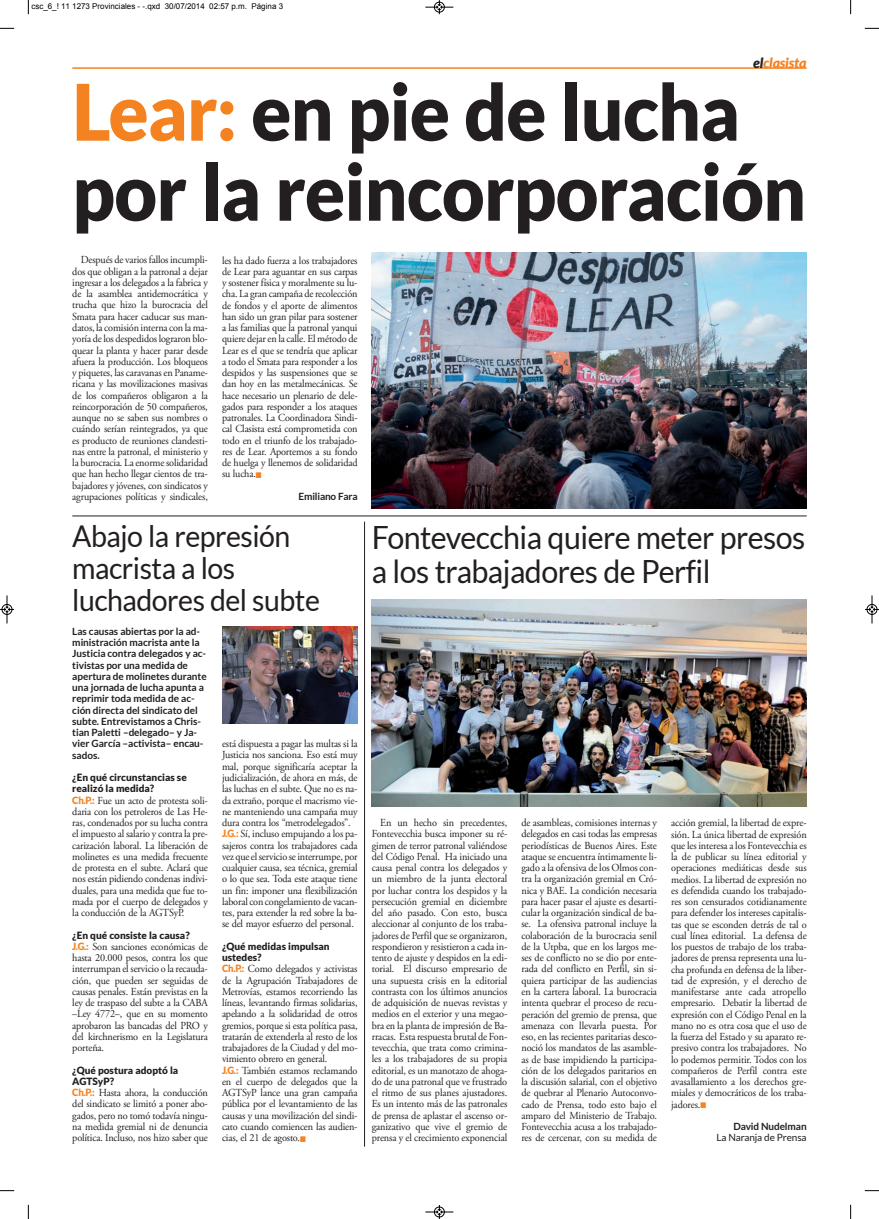
<style>
.page{position:relative;width:879px;height:1219px;background:#fff}
.page>*{position:absolute;margin:0;border:0;box-sizing:border-box;transform-origin:0 0}
.t1{font:900 78px/80px "Lato";letter-spacing:-.01em;color:#231f20;scale:.95 1}
.t2{font:32px/34px "Lato";letter-spacing:-.02em;color:#231f20;scale:.95 1}
.t3{font:30px/32px "Lato";letter-spacing:-.02em;color:#231f20;scale:.95 1}
.t4{font:italic 900 14px "Lato";letter-spacing:-.01em;color:#f58220}
.t5{font:10.8px/11.3px "Adobe Garamond Pro";letter-spacing:-.015em;color:#231f20;text-align:justify;scale:.95 1}
.t6{font:700 10px/11.2px "Lato";letter-spacing:-.005em;color:#231f20}
.t7{font:900 10px/11.2px "Lato";color:#231f20}
.t8{font:10px "Lato";letter-spacing:-.01em;color:#231f20}
.t9{font:8px "Arial";color:#000}
.s1{color:#231f20}
.s2{color:#f58220}
.s3{font-family:"Lato";font-weight:900;font-size:10px;color:#f58220}
</style>
<div class="page">
<hr style="left:72px;top:67px;width:734px;height:2px;background:#f58220">
<img style="left:372px;top:252px;width:434px;height:257px">
<hr style="left:72px;top:516px;width:734px;height:1px;background:#231f20">
<hr style="left:364px;top:522px;width:1px;height:625px;background:#231f20">
<img style="left:372px;top:600px;width:434px;height:206px">
<img style="left:222px;top:626px;width:135px;height:97px">
<svg style="left:28px;top:0;width:1px;height:14px"></svg>
<svg style="left:0;top:28px;width:14px;height:1px"></svg>
<svg style="left:850px;top:0;width:1px;height:14px"></svg>
<svg style="left:865px;top:28px;width:14px;height:1px"></svg>
<svg style="left:28px;top:1205px;width:1px;height:14px"></svg>
<svg style="left:0;top:1190px;width:14px;height:1px"></svg>
<svg style="left:850px;top:1205px;width:1px;height:14px"></svg>
<svg style="left:865px;top:1190px;width:14px;height:1px"></svg>
<svg style="left:425px;top:0;width:28px;height:14px"></svg>
<svg style="left:425px;top:1205px;width:28px;height:14px"></svg>
<svg style="left:0;top:595px;width:14px;height:28px"></svg>
<svg style="left:865px;top:595px;width:14px;height:28px"></svg>
<p class="t9" style="left:31px;top:2px;width:253px">csc_6_! 11 1273 Provinciales - -.qxd 30/07/2014 02:57 p.m. Página 3</p>
<p class="t4" style="left:753px;top:54px;width:55px"><span class="s1">el</span>clasista</p>
<h1 class="t1" style="left:72px;top:70px;width:774px"><span class="s2">Lear:</span> en pie de lucha por la reincorporación</h1>
<p class="t5" style="left:72px;top:255px;width:144px;text-indent:9px">Después de varios fallos incumpli&shy;dos que obligan a la patronal a dejar ingresar a los delegados a la fabrica y de la asamblea antidemocrática y trucha que hizo la burocracia del Smata para hacer caducar sus man&shy;datos, la comisión interna con la ma&shy;yoría de los despedidos lograron blo&shy;quear la planta y hacer parar desde afuera la producción. Los bloqueos y piquetes, las caravanas en Paname&shy;ricana y las movilizaciones masivas de los compañeros obligaron a la reincorporación de 50 compañeros, aunque no se saben sus nombres o cuándo serían reintegrados, ya que es producto de reuniones clandesti&shy;nas entre la patronal, el ministerio y la burocracia. La enorme solidaridad que han hecho llegar cientos de tra&shy;bajadores y jóvenes, con sindicatos y agrupaciones políticas y sindicales,</p>
<p class="t5" style="left:222px;top:255px;width:144px">les ha dado fuerza a los trabajadores de Lear para aguantar en sus carpas y sostener física y moralmente su lu&shy;cha. La gran campaña de recolección de fondos y el aporte de alimentos han sido un gran pilar para sostener a las familias que la patronal yanqui quiere dejar en la calle. El método de Lear es el que se tendría que aplicar a todo el Smata para responder a los despidos y las suspensiones que se dan hoy en las metalmecánicas. Se hace necesario un plenario de dele&shy;gados para responder a los ataques patronales. La Coordinadora Sindi&shy;cal Clasista está comprometida con todo en el triunfo de los trabajado&shy;res de Lear. Aportemos a su fondo de huelga y llenemos de solidaridad su lucha.<span class="s2">■</span></p>
<p class="t6" style="left:299px;top:490px;width:60px">Emiliano Fara</p>
<h3 class="t3" style="left:72px;top:520px;width:262px">Abajo la represión macrista a los luchadores del subte</h3>
<p class="t6" style="left:72px;top:625px;width:136px">Las causas abiertas por la ad&shy;ministración macrista ante la<br>Justicia contra delegados y ac&shy;tivistas por una medida de apertura de molinetes durante una jornada de lucha apunta a reprimir toda medida de ac&shy;ción directa del sindicato del subte. Entrevistamos a Chris&shy;tian Paletti –delegado– y Ja&shy;vier García –activista– encau&shy;sados.</p>
<p class="t7" style="left:72px;top:771px;width:116px">¿En qué circunstancias se realizó la medida?</p>
<p class="t5" style="left:72px;top:795px;width:144px"><span class="s3">Ch.P.:</span> Fue un acto de protesta soli&shy;daria con los petroleros de Las He&shy;ras, condenados por su lucha contra el impuesto al salario y contra la pre&shy;carización laboral. La liberación de molinetes es una medida frecuente de protesta en el subte. Aclará que nos están pidiendo condenas indivi&shy;duales, para una medida que fue to&shy;mada por el cuerpo de delegados y la conducción de la AGTSyP.</p>
<p class="t7" style="left:72px;top:929px;width:119px">¿En qué consiste la causa?</p>
<p class="t5" style="left:72px;top:942px;width:144px"><span class="s3">J.G.:</span> Son sanciones económicas de hasta 20.000 pesos, contra los que interrumpan el servicio o la recauda&shy;ción, que pueden ser seguidas de causas penales. Están previstas en la ley de traspaso del subte a la CABA –Ley 4772–, que en su momento aprobaron las bancadas del PRO y del kirchnerismo en la Legislatura porteña.</p>
<p class="t7" style="left:72px;top:1064px;width:108px">¿Qué postura adoptó la<br>AGTSyP?</p>
<p class="t5" style="left:72px;top:1088px;width:144px"><span class="s3">Ch.P.:</span> Hasta ahora, la conducción del sindicato se limitó a poner abo&shy;gados, pero no tomó todavía ningu&shy;na medida gremial ni de denuncia política. Incluso, nos hizo saber que</p>
<p class="t5" style="left:222px;top:739px;width:144px;text-align:left">está dispuesta a pagar las multas si la Justicia nos sanciona. Eso está muy mal, porque significaría aceptar la judicialización, de ahora en más, de las luchas en el subte. Que no es na&shy;da extraño, porque el macrismo vie&shy;ne manteniendo una campaña muy dura contra los “metrodelegados”.<br><span class="s3">J.G.:</span> Sí, incluso empujando a los pa&shy;sajeros contra los trabajadores cada vez que el servicio se interrumpe, por cualquier causa, sea técnica, gremial o lo que sea. Toda este ataque tiene un fin: imponer una flexibilización laboral con congelamiento de vacan&shy;tes, para extender la red sobre la ba&shy;se del mayor esfuerzo del personal.</p>
<p class="t7" style="left:222px;top:940px;width:109px">¿Qué medidas impulsan ustedes?</p>
<p class="t5" style="left:222px;top:964px;width:144px;text-align:left"><span class="s3">Ch.P.:</span> Como delegados y activistas de la Agrupación Trabajadores de Metrovías, estamos recorriendo las líneas, levantando firmas solidarias, apelando a la solidaridad de otros gremios, porque si esta política pasa, tratarán de extenderla al resto de los trabajadores de la Ciudad y del mo&shy;vimiento obrero en general.<br><span class="s3">J.G.:</span> También estamos reclamando en el cuerpo de delegados que la AGTSyP lance una gran campaña pública por el levantamiento de las causas y una movilización del sindi&shy;cato cuando comiencen las audien&shy;cias, el 21 de agosto.<span class="s2">■</span></p>
<h2 class="t2" style="left:372px;top:520px;width:458px">Fontevecchia quiere meter presos a los trabajadores de Perfil</h2>
<p class="t5" style="left:372px;top:818px;width:144px;text-indent:9px">En un hecho sin precedentes, Fontevecchia busca imponer su ré&shy;gimen de terror patronal valiéndose del Código Penal. Ha iniciado una causa penal contra los delegados y un miembro de la junta electoral por luchar contra los despidos y la persecución gremial en diciembre del año pasado. Con esto, busca aleccionar al conjunto de los traba&shy;jadores de Perfil que se organizaron, respondieron y resistieron a cada in&shy;tento de ajuste y despidos en la edi&shy;torial. El discurso empresario de una supuesta crisis en la editorial contrasta con los últimos anuncios de adquisición de nuevas revistas y medios en el exterior y una megao&shy;bra en la planta de impresión de Ba&shy;rracas. Esta respuesta brutal de Fon&shy;tevecchia, que trata como crimina&shy;les a los trabajadores de su propia editorial, es un manotazo de ahoga&shy;do de una patronal que ve frustrado el ritmo de sus planes ajustadores.<br>Es un intento más de las patronales de prensa de aplastar el ascenso or&shy;ganizativo que vive el gremio de prensa y el crecimiento exponencial</p>
<p class="t5" style="left:521px;top:818px;width:144px">de asambleas, comisiones internas y delegados en casi todas las empresas periodísticas de Buenos Aires. Este ataque se encuentra íntimamente li&shy;gado a la ofensiva de los Olmos con&shy;tra la organización gremial en Cró&shy;nica y BAE. La condición necesaria para hacer pasar el ajuste es desarti&shy;cular la organización sindical de ba&shy;se. La ofensiva patronal incluye la colaboración de la burocracia senil de la Utpba, que en los largos me&shy;ses de conflicto no se dio por ente&shy;rada del conflicto en Perfil, sin si&shy;quiera participar de las audiencias en la cartera laboral. La burocracia intenta quebrar el proceso de recu&shy;peración del gremio de prensa, que amenaza con llevarla puesta. Por eso, en las recientes paritarias desco&shy;noció los mandatos de las asamble&shy;as de base impidiendo la participa&shy;ción de los delegados paritarios en la discusión salarial, con el objetivo de quebrar al Plenario Autoconvo&shy;cado de Prensa, todo esto bajo el amparo del Ministerio de Trabajo.<br>Fontevecchia acusa a los trabajado&shy;res de cercenar, con su medida de</p>
<p class="t5" style="left:671px;top:818px;width:144px">acción gremial, la libertad de expre&shy;sión. La única libertad de expresión que les interesa a los Fontevecchia es la de publicar su línea editorial y operaciones mediáticas desde sus medios. La libertad de expresión no es defendida cuando los trabajado&shy;res son censurados cotidianamente para defender los intereses capitalis&shy;tas que se esconden detrás de tal o cual línea editorial. La defensa de los puestos de trabajo de los traba&shy;jadores de prensa representa una lu&shy;cha profunda en defensa de la liber&shy;tad de expresión, y el derecho de manifestarse ante cada atropello empresario. Debatir la libertad de expresión con el Código Penal en la mano no es otra cosa que el uso de la fuerza del Estado y su aparato re&shy;presivo contra los trabajadores. No lo podemos permitir. Todos con los compañeros de Perfil contra este avasallamiento a los derechos gre&shy;miales y democráticos de los traba&shy;jadores.<span class="s2">■</span></p>
<p class="t6" style="left:733px;top:1120px;width:75px">david Nudelman</p>
<p class="t8" style="left:716px;top:1131px;width:92px">La Naranja de Prensa</p>
</div>
